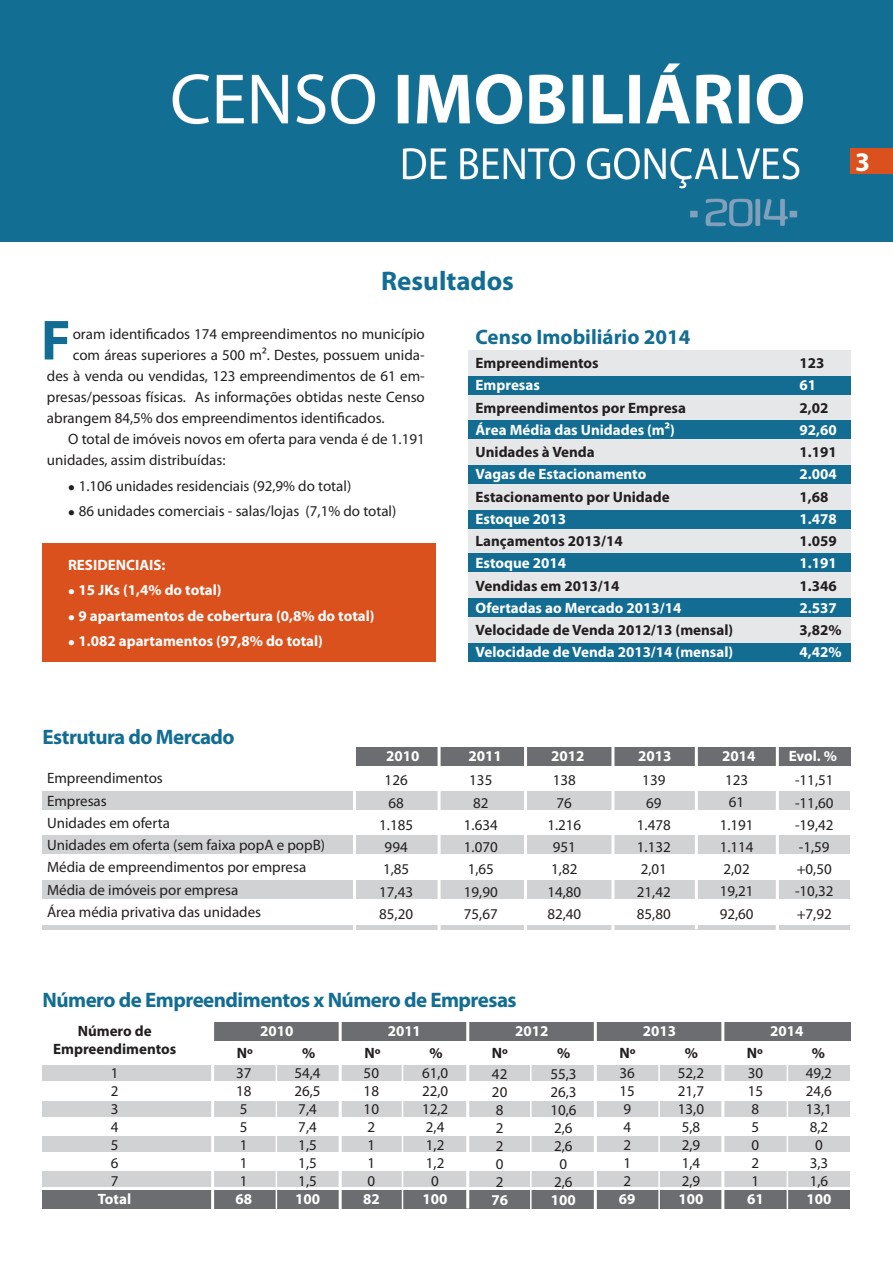
<style>
.page{position:relative;width:893px;height:1263px;background:#fff}
.page>*{position:absolute;margin:0;border:0;box-sizing:border-box;transform-origin:0 0}
.t1{font:700 27px "Myriad Pro";color:#136d93}
.t2{font:700 27px "Myriad Pro";color:#fff}
.t3{font:700 21px "Myriad Pro";letter-spacing:-.025em;color:#136d93}
.t4{font:700 21px "Myriad Pro";color:#136d93}
.t5{font:15px/18px "Myriad Pro";color:#231f20}
.t6{font:700 15px "Myriad Pro";color:#fff}
.t7{font:700 15px/18px "Myriad Pro";color:#231f20;text-align:center}
</style>
<div class="page">
<div style="left:43px;top:543px;width:393px;height:119px;background:#da511d"></div>
<img style="left:0;top:0;width:893px;height:241px">
<div style="left:468px;top:351px;width:382px;height:304px;background:#e6e7e9"></div>
<div style="left:850px;top:148px;width:43px;height:26px;background:#da511d"></div>
<div style="left:468px;top:377px;width:382px;height:18px;background:#136d93"></div>
<div style="left:468px;top:421px;width:382px;height:18px;background:#136d93"></div>
<div style="left:468px;top:465px;width:382px;height:19px;background:#136d93"></div>
<div style="left:468px;top:510px;width:382px;height:18px;background:#136d93"></div>
<div style="left:468px;top:553px;width:382px;height:19px;background:#136d93"></div>
<div style="left:468px;top:599px;width:382px;height:18px;background:#136d93"></div>
<div style="left:468px;top:643px;width:382px;height:19px;background:#136d93"></div>
<div style="left:43px;top:880px;width:807px;height:18px;background:#d1d2d4"></div>
<div style="left:43px;top:835px;width:807px;height:18px;background:#d1d2d4"></div>
<div style="left:43px;top:792px;width:807px;height:18px;background:#d1d2d4"></div>
<div style="left:354px;top:747px;width:496px;height:18px;background:#6c6d70"></div>
<hr style="left:43px;top:926px;width:807px;height:4px;background:#d1d2d4">
<hr style="left:776px;top:747px;width:3px;height:183px;background:#fff">
<hr style="left:695px;top:746px;width:3px;height:183px;background:#fff">
<hr style="left:611px;top:746px;width:3px;height:186px;background:#fff">
<hr style="left:524px;top:745px;width:3px;height:187px;background:#fff">
<hr style="left:438px;top:745px;width:3px;height:187px;background:#fff">
<hr style="left:353px;top:746px;width:3px;height:187px;background:#fff">
<div style="left:43px;top:1190px;width:807px;height:19px;background:#6c6d70"></div>
<div style="left:43px;top:1101px;width:807px;height:16px;background:#d1d2d4"></div>
<div style="left:43px;top:1136px;width:807px;height:16px;background:#d1d2d4"></div>
<div style="left:43px;top:1171px;width:807px;height:16px;background:#d1d2d4"></div>
<div style="left:43px;top:1065px;width:807px;height:16px;background:#d1d2d4"></div>
<div style="left:213px;top:1022px;width:637px;height:19px;background:#6c6d70"></div>
<hr style="left:721px;top:1021px;width:3px;height:189px;background:#fff">
<hr style="left:594px;top:1021px;width:3px;height:189px;background:#fff">
<hr style="left:466px;top:1019px;width:3px;height:189px;background:#fff">
<hr style="left:339px;top:1020px;width:3px;height:189px;background:#fff">
<hr style="left:211px;top:1021px;width:3px;height:189px;background:#fff">
<hr style="left:276px;top:1063px;width:1px;height:146px;background:#fff">
<hr style="left:402px;top:1063px;width:1px;height:146px;background:#fff">
<hr style="left:530px;top:1064px;width:2px;height:146px;background:#fff">
<hr style="left:658px;top:1063px;width:2px;height:146px;background:#fff">
<hr style="left:787px;top:1064px;width:1px;height:146px;background:#fff">
<svg style="left:45px;top:321px;width:23px;height:38px"></svg>
<h1 class="t2" style="left:855px;top:145px;width:16px">3</h1>
<h1 class="t1" style="left:381px;top:263px;width:134px">Resultados</h1>
<p class="t5" style="left:73px;top:325px;width:354px">oram identificados 174 empreendimentos no município</p>
<p class="t5" style="left:73px;top:346px;width:354px">com áreas superiores a 500 m². Destes, possuem unida-</p>
<p class="t5" style="left:47px;top:367px;width:379px">des à venda ou vendidas, 123 empreendimentos de 61 em-</p>
<p class="t5" style="left:47px;top:388px;width:379px">presas/pessoas físicas. As informações obtidas neste Censo</p>
<p class="t5" style="left:47px;top:409px;width:339px">abrangem 84,5% dos empreendimentos identificados.</p>
<p class="t5" style="left:68px;top:430px;width:358px">O total de imóveis novos em oferta para venda é de 1.191</p>
<p class="t5" style="left:47px;top:451px;width:180px">unidades, assim distribuídas:</p>
<p class="t5" style="left:68px;top:476px;width:285px">● 1.106 unidades residenciais (92,9% do total)</p>
<p class="t5" style="left:68px;top:502px;width:330px">● 86 unidades comerciais - salas/lojas (7,1% do total)</p>
<p class="t6" style="left:68px;top:555px;width:99px">RESIDENCIAIS:</p>
<p class="t6" style="left:68px;top:581px;width:155px">● 15 JKs (1,4% do total)</p>
<p class="t6" style="left:68px;top:606px;width:308px">● 9 apartamentos de cobertura (0,8% do total)</p>
<p class="t6" style="left:68px;top:631px;width:256px">● 1.082 apartamentos (97,8% do total)</p>
<h2 class="t3" style="left:43px;top:723px;width:194px">Estrutura do Mercado</h2>
<h2 class="t4" style="left:476px;top:323px;width:216px">Censo Imobiliário 2014</h2>
<p class="t7" style="left:476px;top:354px;width:125px">Empreendimentos</p>
<p class="t7" style="left:800px;top:354px;width:26px">123</p>
<p class="t6" style="left:476px;top:376px;width:66px">Empresas</p>
<p class="t6" style="left:800px;top:376px;width:18px">61</p>
<p class="t7" style="left:476px;top:398px;width:212px">Empreendimentos por Empresa</p>
<p class="t7" style="left:800px;top:398px;width:30px">2,02</p>
<p class="t6" style="left:476px;top:420px;width:201px">Área Média das Unidades (m²)</p>
<p class="t6" style="left:800px;top:420px;width:39px">92,60</p>
<p class="t7" style="left:476px;top:443px;width:121px">Unidades à Venda</p>
<p class="t7" style="left:800px;top:443px;width:39px">1.191</p>
<p class="t6" style="left:476px;top:465px;width:172px">Vagas de Estacionamento</p>
<p class="t6" style="left:800px;top:465px;width:39px">2.004</p>
<p class="t7" style="left:476px;top:487px;width:196px">Estacionamento por Unidade</p>
<p class="t7" style="left:800px;top:487px;width:30px">1,68</p>
<p class="t6" style="left:476px;top:509px;width:92px">Estoque 2013</p>
<p class="t6" style="left:800px;top:509px;width:39px">1.478</p>
<p class="t7" style="left:476px;top:532px;width:149px">Lançamentos 2013/14</p>
<p class="t7" style="left:800px;top:532px;width:39px">1.059</p>
<p class="t6" style="left:476px;top:554px;width:92px">Estoque 2014</p>
<p class="t6" style="left:800px;top:554px;width:39px">1.191</p>
<p class="t7" style="left:476px;top:576px;width:145px">Vendidas em 2013/14</p>
<p class="t7" style="left:800px;top:576px;width:39px">1.346</p>
<p class="t6" style="left:476px;top:598px;width:207px">Ofertadas ao Mercado 2013/14</p>
<p class="t6" style="left:800px;top:598px;width:39px">2.537</p>
<p class="t7" style="left:476px;top:621px;width:259px">Velocidade de Venda 2012/13 (mensal)</p>
<p class="t7" style="left:800px;top:621px;width:44px">3,82%</p>
<p class="t6" style="left:476px;top:642px;width:259px">Velocidade de Venda 2013/14 (mensal)</p>
<p class="t6" style="left:800px;top:642px;width:44px">4,42%</p>
<p class="t5" style="left:47px;top:767px;width:280px;line-height:22.2px">Empreendimentos<br>Empresas<br>Unidades em oferta<br>Unidades em oferta (sem faixa popA e popB)<br>Média de empreendimentos por empresa<br>Média de imóveis por empresa<br>Área média privativa das unidades</p>
<p class="t6" style="left:386px;top:746px;width:35px">2010</p>
<p class="t6" style="left:469px;top:746px;width:35px">2011</p>
<p class="t6" style="left:551px;top:746px;width:35px">2012</p>
<p class="t6" style="left:638px;top:746px;width:35px">2013</p>
<p class="t6" style="left:722px;top:746px;width:35px">2014</p>
<p class="t6" style="left:789px;top:746px;width:50px">Evol. %</p>
<p class="t5" style="left:720px;top:769px;width:35px;line-height:22.2px;text-align:center">123<br>61<br>1.191<br>1.114<br>2,02<br>19,21<br>92,60</p>
<p class="t5" style="left:379px;top:769px;width:35px;line-height:22.2px;text-align:center">126<br>68<br>1.185<br>994<br>1,85<br>17,43<br>85,20</p>
<p class="t5" style="left:464px;top:769px;width:35px;line-height:22.2px;text-align:center">135<br>82<br>1.634<br>1.070<br>1,65<br>19,90<br>75,67</p>
<p class="t5" style="left:547px;top:769px;width:35px;line-height:22.2px;text-align:center">138<br>76<br>1.216<br>951<br>1,82<br>14,80<br>82,40</p>
<p class="t5" style="left:637px;top:769px;width:35px;line-height:22.2px;text-align:center">139<br>69<br>1.478<br>1.132<br>2,01<br>21,42<br>85,80</p>
<p class="t5" style="left:795px;top:769px;width:40px;line-height:22.2px">-11,51 -11,60 -19,42 -1,59 +0,50 -10,32 +7,92</p>
<h2 class="t3" style="left:43px;top:986px;width:476px">Número de Empreendimentos x Número de Empresas</h2>
<p class="t7" style="left:53px;top:1022px;width:125px">Número de<br>Empreendimentos</p>
<p class="t6" style="left:260px;top:1021px;width:35px">2010</p>
<p class="t6" style="left:388px;top:1021px;width:35px">2011</p>
<p class="t6" style="left:515px;top:1021px;width:35px">2012</p>
<p class="t6" style="left:643px;top:1021px;width:35px">2013</p>
<p class="t7" style="left:237px;top:1044px;width:18px">Nº</p>
<p class="t7" style="left:302px;top:1044px;width:15px">%</p>
<p class="t7" style="left:364px;top:1044px;width:18px">Nº</p>
<p class="t7" style="left:430px;top:1044px;width:15px">%</p>
<p class="t7" style="left:492px;top:1044px;width:18px">Nº</p>
<p class="t7" style="left:557px;top:1044px;width:15px">%</p>
<p class="t7" style="left:619px;top:1044px;width:18px">Nº</p>
<p class="t7" style="left:685px;top:1044px;width:15px">%</p>
<p class="t5" style="left:111px;top:1064px;width:9px;text-align:justify">1<br>2<br>3<br>4<br>5<br>6<br>7</p>
<p class="t6" style="left:98px;top:1189px;width:35px">Total</p>
<p class="t5" style="left:236px;top:1064px;width:17px">37<br>18<br>5<br>5<br>1<br>1<br>1</p>
<p class="t6" style="left:235px;top:1189px;width:18px">68</p>
<p class="t5" style="left:294px;top:1064px;width:28px">54,4<br>26,5<br>7,4<br>7,4<br>1,5<br>1,5<br>1,5</p>
<p class="t6" style="left:295px;top:1189px;width:26px">100</p>
<p class="t5" style="left:364px;top:1064px;width:17px">50<br>18<br>10<br>2<br>1<br>1<br>0</p>
<p class="t6" style="left:363px;top:1189px;width:18px">82</p>
<p class="t5" style="left:422px;top:1064px;width:28px;text-align:center">61,0<br>22,0<br>12,2<br>2,4<br>1,2<br>1,2<br>0</p>
<p class="t6" style="left:423px;top:1189px;width:26px">100</p>
<p class="t5" style="left:492px;top:1064px;width:17px">42<br>20<br>8<br>2<br>2<br>0<br>2</p>
<p class="t6" style="left:491px;top:1190px;width:18px">76</p>
<p class="t5" style="left:550px;top:1064px;width:28px;text-align:center">55,3<br>26,3<br>10,6<br>2,6<br>2,6<br>0<br>2,6</p>
<p class="t6" style="left:551px;top:1190px;width:26px">100</p>
<p class="t5" style="left:619px;top:1064px;width:17px">36<br>15<br>9<br>4<br>2<br>1<br>2</p>
<p class="t6" style="left:619px;top:1189px;width:18px">69</p>
<p class="t5" style="left:678px;top:1064px;width:28px">52,2<br>21,7<br>13,0<br>5,8<br>2,9<br>1,4<br>2,9</p>
<p class="t6" style="left:678px;top:1189px;width:26px">100</p>
<p class="t6" style="left:770px;top:1021px;width:35px">2014</p>
<p class="t7" style="left:747px;top:1044px;width:18px">Nº</p>
<p class="t7" style="left:812px;top:1044px;width:15px">%</p>
<p class="t5" style="left:748px;top:1064px;width:17px">30<br>15<br>8<br>5<br>0<br>2<br>1</p>
<p class="t6" style="left:747px;top:1189px;width:18px">61</p>
<p class="t5" style="left:806px;top:1064px;width:28px;text-align:center">49,2<br>24,6<br>13,1<br>8,2<br>0<br>3,3<br>1,6</p>
<p class="t6" style="left:806px;top:1189px;width:26px">100</p>
</div>
